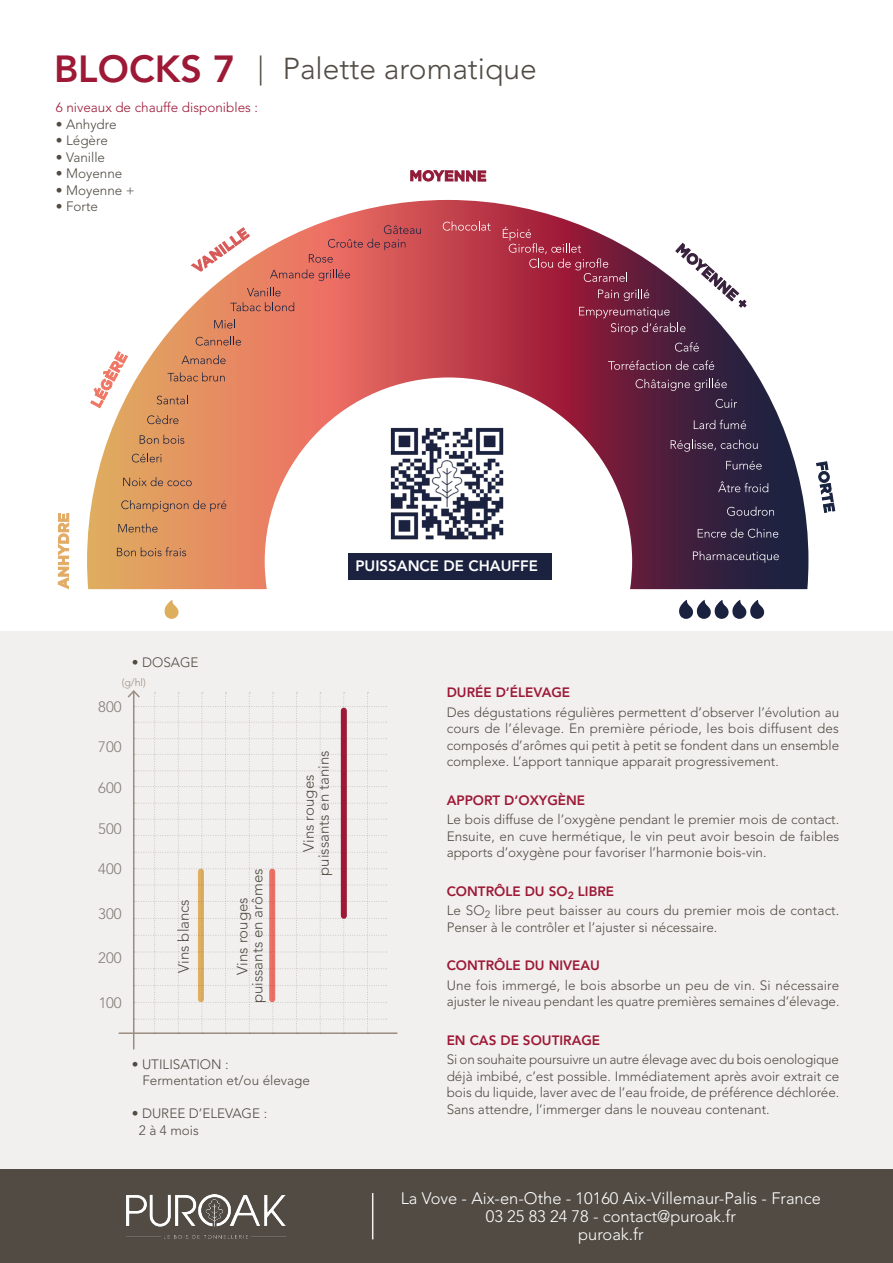
<style>
.page{position:relative;width:893px;height:1263px;background:#fff}
.page>*{position:absolute;margin:0;border:0;box-sizing:border-box;transform-origin:0 0}
.t1{font:300 30px "Avenir LT Std";color:#514b43}
.t2{font:300 16.5px/18px "Avenir LT Std";color:#fff;text-align:center}
.t3{font:300 15px/15px "Avenir LT Std";color:#514b43;text-align:center}
.t4{font:800 15px "Avenir LT Std";color:#fff}
.t5{font:300 13.5px/16.5px "Avenir LT Std";color:#514b43}
.t6{font:800 13.5px "Avenir LT Std";color:#9d1936}
.t7{font:300 13.5px "Avenir LT Std";color:#9d1936}
.t8{font:300 10.5px "Avenir LT Std";color:#9a8d81}
.s1{font-weight:800;font-size:37.5px;color:#9d1936}
.s2{font-weight:800;color:#9d1936}
</style>
<div class="page">
<svg style="left:87px;top:200px;width:721px;height:389px"></svg>
<svg style="left:164px;top:600px;width:15px;height:19px"></svg>
<svg style="left:679px;top:600px;width:86px;height:19px"></svg>
<svg style="left:117px;top:547px;width:69px;height:9px"></svg>
<svg style="left:118px;top:523px;width:40px;height:9px"></svg>
<svg style="left:123px;top:477px;width:69px;height:9px"></svg>
<svg style="left:140px;top:435px;width:44px;height:9px"></svg>
<svg style="left:132px;top:453px;width:30px;height:9px"></svg>
<svg style="left:168px;top:372px;width:57px;height:9px"></svg>
<svg style="left:196px;top:336px;width:45px;height:10px"></svg>
<svg style="left:214px;top:319px;width:21px;height:10px"></svg>
<svg style="left:230px;top:302px;width:64px;height:9px"></svg>
<svg style="left:443px;top:221px;width:48px;height:10px"></svg>
<svg style="left:693px;top:551px;width:86px;height:12px"></svg>
<svg style="left:698px;top:528px;width:80px;height:10px"></svg>
<svg style="left:727px;top:506px;width:47px;height:10px"></svg>
<svg style="left:718px;top:481px;width:50px;height:11px"></svg>
<svg style="left:694px;top:420px;width:52px;height:9px"></svg>
<svg style="left:671px;top:440px;width:87px;height:12px"></svg>
<svg style="left:726px;top:461px;width:36px;height:9px"></svg>
<svg style="left:716px;top:399px;width:21px;height:9px"></svg>
<svg style="left:636px;top:379px;width:91px;height:12px"></svg>
<svg style="left:675px;top:342px;width:24px;height:10px"></svg>
<svg style="left:247px;top:287px;width:34px;height:9px"></svg>
<svg style="left:181px;top:355px;width:45px;height:9px"></svg>
<svg style="left:270px;top:269px;width:80px;height:12px"></svg>
<svg style="left:309px;top:225px;width:112px;height:38px;background:#d45e5b"></svg>
<svg style="left:121px;top:500px;width:105px;height:12px"></svg>
<svg style="left:157px;top:395px;width:31px;height:9px"></svg>
<svg style="left:147px;top:415px;width:31px;height:9px"></svg>
<svg style="left:608px;top:360px;width:106px;height:10px"></svg>
<svg style="left:57px;top:513px;width:12px;height:76px"></svg>
<svg style="left:90px;top:351px;width:38px;height:57px"></svg>
<svg style="left:503px;top:227px;width:244px;height:108px"></svg>
<svg style="left:191px;top:227px;width:59px;height:45px"></svg>
<svg style="left:410px;top:170px;width:76px;height:12px"></svg>
<svg style="left:816px;top:461px;width:19px;height:52px"></svg>
<div style="left:0;top:631px;width:893px;height:632px;background:#f2f0ef"></div>
<hr style="left:133px;top:691px;width:1px;height:358px;background:#9a8d81">
<hr style="left:119px;top:1032px;width:278px;height:2px;background:#9a8d81">
<svg style="left:126px;top:690px;width:261px;height:344px"></svg>
<div style="left:0;top:1169px;width:893px;height:94px;background:#514b43"></div>
<img style="left:127px;top:1194px;width:158px;height:45px">
<hr style="left:372px;top:1193px;width:1px;height:46px;background:#f2f0ef">
<div style="left:348px;top:553px;width:203px;height:26px;background:#1b2240"></div>
<img style="left:387px;top:424px;width:119px;height:119px">
<h1 class="t1" style="left:54px;top:51px;width:484px"><span class="s1">BLOCKS 7</span> | Palette aromatique</h1>
<p class="t7" style="left:56px;top:100px;width:204px">6 niveaux de chauffe disponibles :</p>
<p class="t5" style="left:56px;top:116px;width:62px">• Anhydre</p>
<p class="t5" style="left:56px;top:132px;width:54px">• Légère</p>
<p class="t5" style="left:56px;top:149px;width:51px">• Vanille</p>
<p class="t5" style="left:56px;top:165px;width:68px">• Moyenne</p>
<p class="t5" style="left:56px;top:182px;width:81px">• Moyenne +</p>
<p class="t5" style="left:56px;top:198px;width:44px">• Forte</p>
<p class="t4" style="left:355px;top:557px;width:184px">PUISSANCE DE CHAUFFE</p>
<p class="t5" style="left:132px;top:654px;width:68px">• DOSAGE</p>
<p class="t8" style="left:122px;top:676px;width:26px">(g/hl)</p>
<p class="t3" style="left:98px;top:699px;width:25px">800</p>
<p class="t3" style="left:98px;top:740px;width:25px">700</p>
<p class="t3" style="left:98px;top:780px;width:25px">600</p>
<p class="t3" style="left:98px;top:821px;width:25px">500</p>
<p class="t3" style="left:98px;top:862px;width:25px">400</p>
<p class="t3" style="left:98px;top:906px;width:25px">300</p>
<p class="t3" style="left:98px;top:951px;width:25px">200</p>
<p class="t3" style="left:98px;top:995px;width:25px">100</p>
<p class="t3" style="left:176px;top:973px;width:75px;rotate:-90deg">Vins blancs</p>
<p class="t3" style="left:235px;top:1003px;width:136px;rotate:-90deg">Vins rouges puissants en arômes</p>
<p class="t3" style="left:301px;top:876px;width:127px;rotate:-90deg">Vins rouges puissants en tanins</p>
<p class="t5" style="left:142px;top:1056px;width:169px;text-indent:-11px">• UTILISATION :<br>Fermentation et/ou élevage</p>
<p class="t5" style="left:139px;top:1105px;width:130px;text-indent:-7px">• DUREE D’ELEVAGE :<br>2 à 4 mois</p>
<p class="t6" style="left:447px;top:685px;width:125px">DURÉE D’ÉLEVAGE</p>
<p class="t5" style="left:447px;top:704px;width:394px;text-align:justify">Des dégustations régulières permettent d’observer l’évolution au cours de l’élevage. En première période, les bois diffusent des composés d’arômes qui petit à petit se fondent dans un ensemble complexe. L’apport tannique apparait progressivement.</p>
<p class="t6" style="left:447px;top:792px;width:140px">APPORT D’OXYGÈNE</p>
<p class="t5" style="left:447px;top:811px;width:394px;text-align:justify">Le bois diffuse de l’oxygène pendant le premier mois de contact.<br>Ensuite, en cuve hermétique, le vin peut avoir besoin de faibles apports d’oxygène pour favoriser l’harmonie bois-vin.</p>
<p class="t5" style="left:447px;top:881px;width:394px;line-height:19.5px"><span class="s2">CONTRÔLE DU SO</span><sub>2</sub> <span class="s2">LIBRE<br></span>Le SO<sub>2</sub> libre peut baisser au cours du premier mois de contact.</p>
<p class="t5" style="left:447px;top:919px;width:272px">Penser à le contrôler et l’ajuster si nécessaire.</p>
<p class="t6" style="left:447px;top:957px;width:155px">CONTRÔLE DU NIVEAU</p>
<p class="t5" style="left:447px;top:977px;width:394px">Une fois immergé, le bois absorbe un peu de vin. Si nécessaire ajuster le niveau pendant les quatre premières semaines d’élevage.</p>
<p class="t6" style="left:447px;top:1032px;width:155px">EN CAS DE SOUTIRAGE</p>
<p class="t5" style="left:447px;top:1051px;width:394px;text-align:justify">Si on souhaite poursuivre un autre élevage avec du bois oenologique déjà imbibé, c’est possible. Immédiatement après avoir extrait ce bois du liquide, laver avec de l’eau froide, de préférence déchlorée.<br>Sans attendre, l’immerger dans le nouveau contenant.</p>
<p class="t2" style="left:401px;top:1190px;width:422px">La Vove - Aix-en-Othe - 10160 Aix-Villemaur-Palis - France<br>03 25 83 24 78 - contact@puroak.fr<br>puroak.fr</p>
</div>
